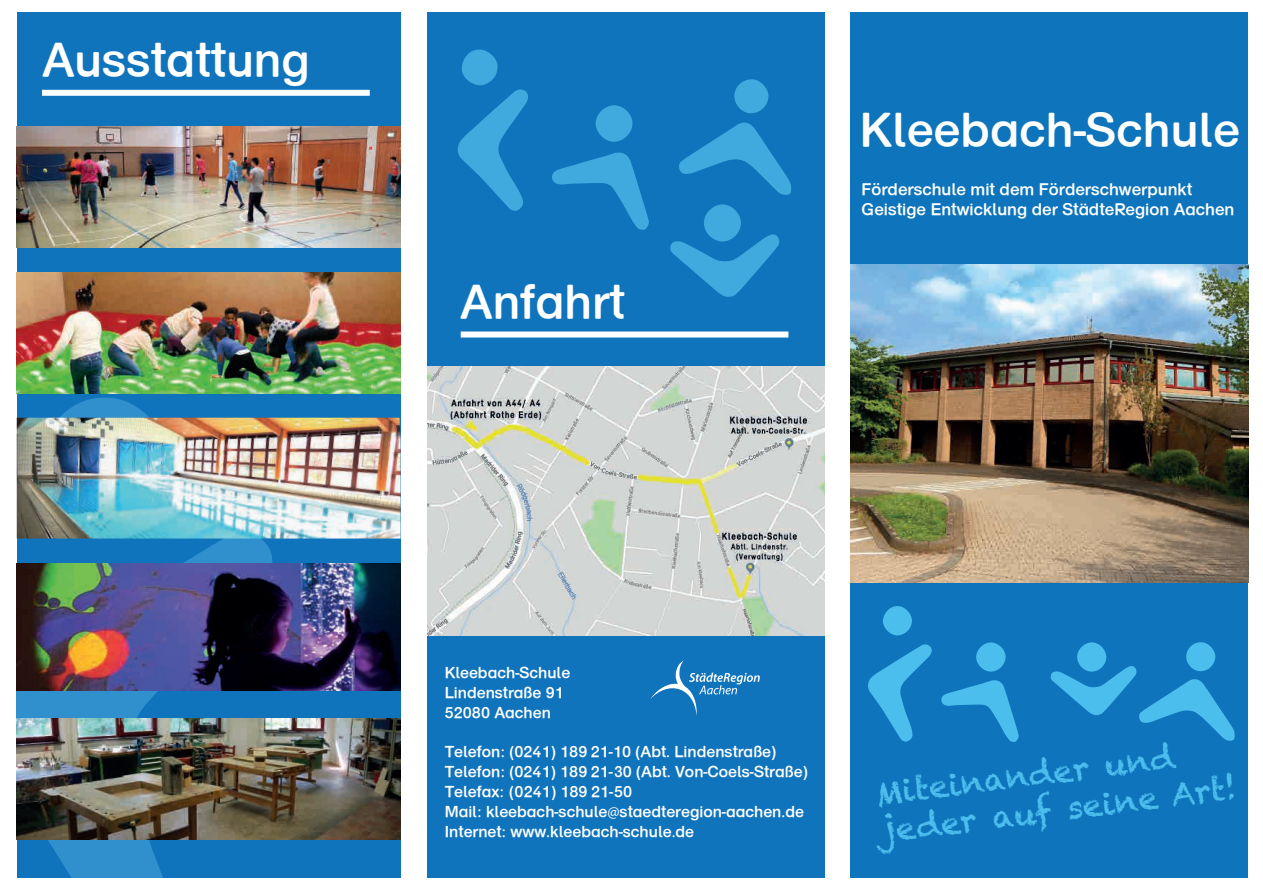
<style>
.page{position:relative;width:1263px;height:893px;background:#fff}
.page>*{position:absolute;margin:0;border:0;box-sizing:border-box;transform-origin:0 0}
.t1{font:49.5px "Norddruck";color:#fff}
.t2{font:31.65px/38px "Chalkduster";color:#4cbeed}
.t3{font:17.55px/19.4px "Norddruck";color:#fff}
.t4{font:16.5px/19.8px "Norddruck";color:#fff}
.s1{font-family:"Myriad Pro"}
</style>
<div class="page">
<div style="left:851px;top:12px;width:397px;height:866px;background:#0e75bc"></div>
<div style="left:427px;top:12px;width:398px;height:866px;background:#1074bc"></div>
<div style="left:17px;top:12px;width:384px;height:866px;background:#1074bc"></div>
<svg style="left:17px;top:538px;width:256px;height:339px"></svg>
<svg style="left:868px;top:644px;width:64px;height:98px"></svg>
<svg style="left:941px;top:680px;width:78px;height:62px"></svg>
<div style="left:976px;top:642px;width:30px;height:30px;background:#4cbeed;border-radius:50%"></div>
<svg style="left:1050px;top:642px;width:185px;height:99px"></svg>
<div style="left:883px;top:606px;width:29px;height:30px;background:#4cbeed;border-radius:50%"></div>
<div style="left:1077px;top:642px;width:29px;height:30px;background:#4cbeed;border-radius:50%"></div>
<img style="left:427px;top:366px;width:398px;height:270px">
<svg style="left:552px;top:152px;width:97px;height:78px"></svg>
<div style="left:595px;top:105px;width:38px;height:37px;background:#40aadf;border-radius:50%"></div>
<svg style="left:679px;top:122px;width:112px;height:73px"></svg>
<svg style="left:734px;top:79px;width:35px;height:35px"></svg>
<svg style="left:670px;top:234px;width:110px;height:63px"></svg>
<div style="left:703px;top:204px;width:38px;height:38px;background:#40aadf;border-radius:50%"></div>
<svg style="left:457px;top:49px;width:71px;height:162px"></svg>
<div style="left:461px;top:331px;width:327px;height:6px;background:#fff"></div>
<svg style="left:37px;top:397px;width:136px;height:21px"></svg>
<img style="left:850px;top:265px;width:398px;height:317px">
<div style="left:42px;top:90px;width:328px;height:6px;background:#fff"></div>
<svg style="left:650px;top:660px;width:110px;height:56px"></svg>
<img style="left:17px;top:127px;width:384px;height:121px">
<img style="left:17px;top:272px;width:384px;height:121px">
<img style="left:17px;top:418px;width:384px;height:120px">
<img style="left:17px;top:718px;width:384px;height:121px">
<img style="left:17px;top:563px;width:384px;height:128px">
<h1 class="t1" style="left:42px;top:36px;width:269px">Ausstattung</h1>
<h1 class="t1" style="left:460px;top:278px;width:166px">Anfahrt</h1>
<h1 class="t1" style="left:860px;top:106px;width:381px">Kleebach-Schule</h1>
<p class="t3" style="left:861px;top:181px;width:374px">Förderschule mit dem Förderschwerpunkt<br>Geistige Entwicklung der StädteRegion Aachen</p>
<p class="t4" style="left:445px;top:664px;width:127px">Kleebach-Schule<br>Lindenstraße 91<br>52080 Aachen</p>
<p class="t4" style="left:445px;top:743px;width:365px">Telefon: (0241) 189 21-10 (Abt. Lindenstraße)<br>Telefon: (0241) 189 21-30 (Abt. Von-Coels-Straße)<br>Telefax: (0241) 189 21-50<br>Mail: kleebach-schule<span class="s1">@</span>staedteregion-aachen.de Internet: www.kleebach-schule.de</p>
<h2 class="t2" style="left:874px;top:775px;width:360px;rotate:-7deg">Miteinander und jeder auf seine Art!</h2>
</div>
